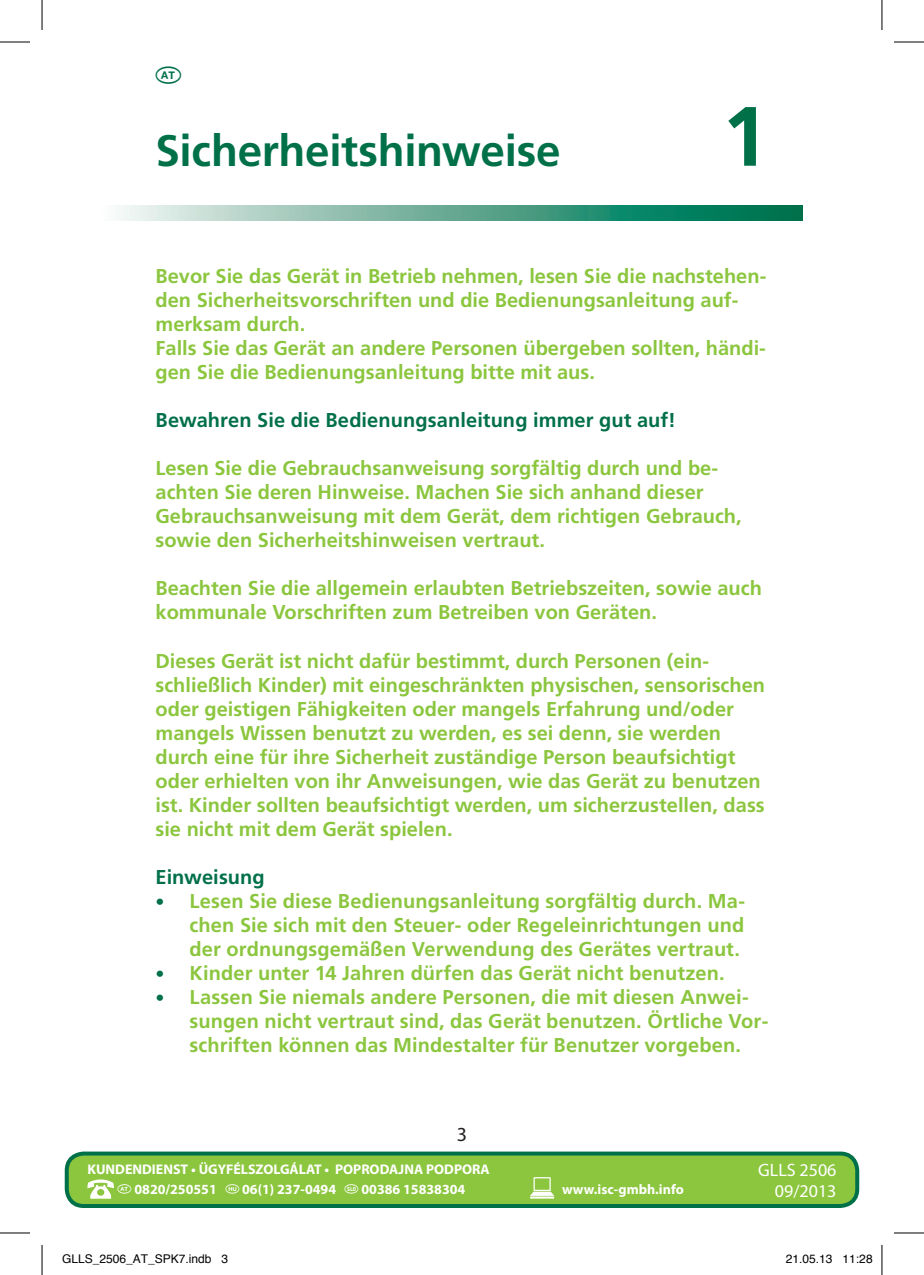
<style>
.page{position:relative;width:924px;height:1275px;background:#fff}
.page>*{position:absolute;margin:0;border:0;box-sizing:border-box;transform-origin:0 0}
.t1{font:700 84px "Frutiger";color:#007049}
.t2{font:700 44px "Frutiger";letter-spacing:-.005em;color:#007049}
.t3{font:26px "National Codes Europe";color:#007049}
.t4{font:700 20px/24px "Frutiger";color:#8bc63e}
.t5{font:700 20px "Frutiger";letter-spacing:.005em;color:#007049}
.t6{font:20px "Myriad Pro";color:#231f20}
.t7{font:18px/21.6px "Myriad Pro";color:#fff;text-align:right}
.t8{font:700 14px/19.6px "Myriad Pro";color:#fff;text-align:center}
.t9{font:12px "Helvetica";color:#000}
.s1{font-size:18px;color:#007049}
</style>
<div class="page">
<svg style="left:119px;top:205px;width:683px;height:16px;background:#63ab95"></svg>
<div style="left:67px;top:1153px;width:789px;height:53px;background:#8bc63e;border-radius:17px"></div>
<div style="left:65px;top:1151px;width:793px;height:57px;border:4px solid #007049;border-radius:17px"></div>
<svg style="left:530px;top:1177px;width:24px;height:21px"></svg>
<svg style="left:87px;top:1179px;width:27px;height:19px"></svg>
<hr style="left:0;top:42px;width:30px;height:1px;background:#000">
<hr style="left:893px;top:42px;width:30px;height:1px;background:#000">
<hr style="left:0;top:1232px;width:30px;height:1px;background:#000">
<hr style="left:893px;top:1232px;width:30px;height:1px;background:#000">
<hr style="left:42px;top:0;width:1px;height:30px;background:#000">
<hr style="left:42px;top:1245px;width:1px;height:30px;background:#000">
<hr style="left:881px;top:0;width:1px;height:30px;background:#000">
<hr style="left:881px;top:1245px;width:1px;height:30px;background:#000">
<h3 class="t3" style="left:155px;top:54px;width:27px">u</h3>
<h2 class="t2" style="left:155px;top:125px;width:406px">Sicherheitshinweise</h2>
<h1 class="t1" style="left:721px;top:87px;width:48px">1</h1>
<p class="t4" style="left:155px;top:264px;width:612px">Bevor Sie das Gerät in Betrieb nehmen, lesen Sie die nachstehen&shy;den Sicherheitsvorschriften und die Bedienungsanleitung auf&shy;merksam durch.<br>Falls Sie das Gerät an andere Personen übergeben sollten, händi&shy;gen Sie die Bedienungsanleitung bitte mit aus.</p>
<p class="t5" style="left:155px;top:409px;width:521px">Bewahren Sie die Bedienungsanleitung immer gut auf!</p>
<p class="t4" style="left:155px;top:456px;width:587px">Lesen Sie die Gebrauchsanweisung sorgfältig durch und be&shy;achten Sie deren Hinweise. Machen Sie sich anhand dieser Gebrauchsanweisung mit dem Gerät, dem richtigen Gebrauch, sowie den Sicherheitshinweisen vertraut.</p>
<p class="t4" style="left:155px;top:576px;width:607px">Beachten Sie die allgemein erlaubten Betriebszeiten, sowie auch kommunale Vorschriften zum Betreiben von Geräten.</p>
<p class="t4" style="left:155px;top:648px;width:610px">Dieses Gerät ist nicht dafür bestimmt, durch Personen (ein&shy;schließlich Kinder) mit eingeschränkten physischen, sensorischen oder geistigen Fähigkeiten oder mangels Erfahrung und/oder mangels Wissen benutzt zu werden, es sei denn, sie werden durch eine für ihre Sicherheit zuständige Person beaufsichtigt oder erhielten von ihr Anweisungen, wie das Gerät zu benutzen ist. Kinder sollten beaufsichtigt werden, um sicherzustellen, dass sie nicht mit dem Gerät spielen.</p>
<p class="t5" style="left:155px;top:865px;width:111px">Einweisung</p>
<p class="t4" style="left:189px;top:888px;width:556px;text-align:justify;text-indent:-34px"><span class="s1">•</span> Lesen Sie diese Bedienungsanleitung sorgfältig durch. Ma&shy;chen Sie sich mit den Steuer- oder Regeleinrichtungen und der ordnungsgemäßen Verwendung des Gerätes vertraut.</p>
<p class="t4" style="left:155px;top:960px;width:570px"><span class="s1">•</span> Kinder unter 14 Jahren dürfen das Gerät nicht benutzen.</p>
<p class="t4" style="left:189px;top:984px;width:580px;text-indent:-34px"><span class="s1">•</span> Lassen Sie niemals andere Personen, die mit diesen Anwei&shy;sungen nicht vertraut sind, das Gerät benutzen. Örtliche Vor&shy;schriften können das Mindestalter für Benutzer vorgeben.</p>
<p class="t6" style="left:456px;top:1123px;width:12px">3</p>
<p class="t8" style="left:87px;top:1160px;width:403px">KUNDENDIENST • ÜGYFÉLSZOLGÁLAT • POPRODAJNA PODPORA <sup>u</sup> 0820/250551 <sup>@</sup> 06(1) 237-0494 <sup>X</sup> 00386 15838304</p>
<p class="t8" style="left:562px;top:1179px;width:123px">www.isc-gmbh.info</p>
<p class="t7" style="left:757px;top:1159px;width:80px">GLLS 2506<br>09/2013</p>
<p class="t9" style="left:62px;top:1249px;width:168px">GLLS_2506_AT_SPK7.indb 3</p>
<p class="t9" style="left:785px;top:1249px;width:88px">21.05.13 11:28</p>
</div>
